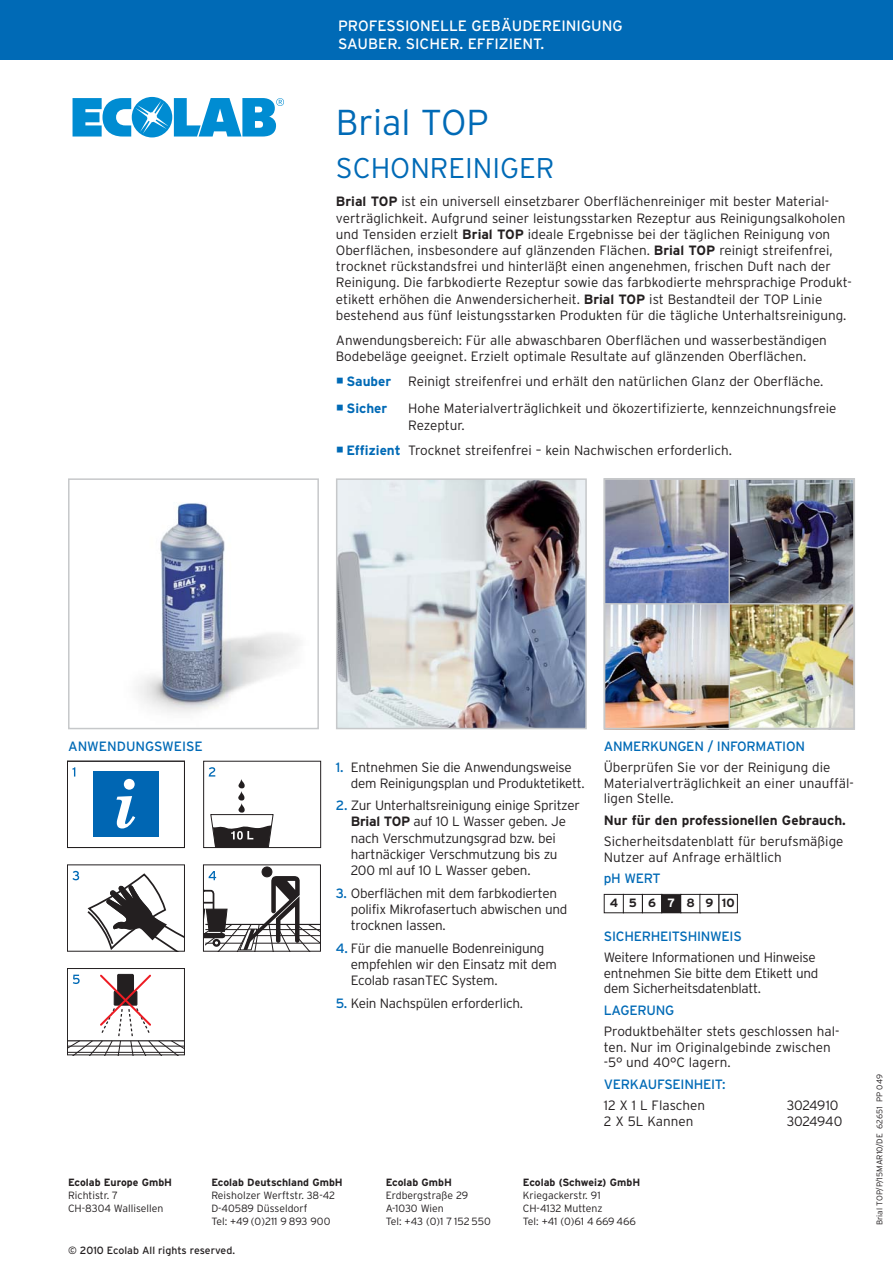
<style>
.page{position:relative;width:893px;height:1263px;background:#fff}
.page>*{position:absolute;margin:0;border:0;box-sizing:border-box;transform-origin:0 0}
.t1{font:300 36px "Interstate";color:#006ab6}
.t2{font:300 28.5px "Interstate";color:#006ab6}
.t3{font:15px/18px "Interstate";color:#fff}
.t4{font:300 13.5px/16.2px "Interstate";color:#231f20}
.t5{font:300 13.5px/16.2px "Interstate";letter-spacing:-.02em;color:#231f20}
.t6{font:13.5px "Interstate";letter-spacing:-.02em;color:#006ab6}
.t7{font:700 13.5px "Interstate";color:#231f20}
.t8{font:13.5px "Interstate";color:#006ab6}
.t9{font:700 13.5px "Interstate";color:#006ab6}
.t10{font:700 12px "Interstate";letter-spacing:.9em;color:#231f20}
.t11{font:300 10.5px/12.6px "Interstate";color:#231f20}
.t12{font:700 10.5px "Interstate";color:#231f20}
.t13{font:10.5px "Interstate";color:#231f20}
.t14{font:300 8.25px "Interstate";color:#231f20}
.s1{font-weight:700}
.s2{font-weight:700;color:#006ab6}
.s3{font-weight:400;color:#006ab6}
.s4{color:#fff}
</style>
<div class="page">
<div style="left:0;top:0;width:893px;height:60px;background:#006ab6"></div>
<svg style="left:73px;top:97px;width:211px;height:40px"></svg>
<img style="left:138px;top:503px;width:161px;height:210px">
<div style="left:68px;top:478px;width:251px;height:251px;border:2px solid #c6c8ca"></div>
<img style="left:339px;top:481px;width:245px;height:245px">
<div style="left:336px;top:478px;width:251px;height:251px;border:2px solid #c6c8ca"></div>
<div style="left:203px;top:761px;width:118px;height:87px;border:1px solid #231f20"></div>
<div style="left:93px;top:772px;width:66px;height:65px;background:#0066b3"></div>
<svg style="left:116px;top:779px;width:19px;height:49px"></svg>
<div style="left:67px;top:761px;width:118px;height:87px;border:1px solid #231f20"></div>
<svg style="left:86px;top:873px;width:99px;height:79px"></svg>
<div style="left:67px;top:864px;width:118px;height:87px;border:1px solid #231f20"></div>
<div style="left:262px;top:867px;width:10px;height:10px;background:#231f20;border-radius:50%"></div>
<div style="left:67px;top:968px;width:118px;height:87px;border:1px solid #231f20"></div>
<svg style="left:72px;top:767px;width:3px;height:9px"></svg>
<svg style="left:72px;top:871px;width:7px;height:9px"></svg>
<svg style="left:67px;top:973px;width:118px;height:82px"></svg>
<svg style="left:203px;top:871px;width:118px;height:80px"></svg>
<svg style="left:209px;top:767px;width:65px;height:81px"></svg>
<div style="left:604px;top:894px;width:20px;height:19px;border:1px solid #231f20"></div>
<div style="left:623px;top:894px;width:20px;height:19px;border:1px solid #231f20"></div>
<div style="left:642px;top:894px;width:20px;height:19px;border:1px solid #231f20"></div>
<div style="left:662px;top:895px;width:18px;height:17px;background:#231f20"></div>
<div style="left:661px;top:894px;width:20px;height:19px;border:1px solid #231f20"></div>
<div style="left:680px;top:894px;width:21px;height:19px;border:1px solid #231f20"></div>
<div style="left:699px;top:894px;width:20px;height:19px;border:1px solid #231f20"></div>
<div style="left:719px;top:894px;width:19px;height:19px;border:1px solid #231f20"></div>
<img style="left:607px;top:481px;width:120px;height:121px">
<div style="left:604px;top:478px;width:125px;height:126px;border:1px solid #c6c8ca"></div>
<img style="left:731px;top:481px;width:121px;height:121px">
<div style="left:729px;top:478px;width:126px;height:126px;border:1px solid #c6c8ca"></div>
<img style="left:607px;top:606px;width:120px;height:120px">
<div style="left:604px;top:604px;width:125px;height:125px;border:1px solid #c6c8ca"></div>
<img style="left:731px;top:606px;width:121px;height:120px">
<div style="left:729px;top:604px;width:126px;height:125px;border:1px solid #c6c8ca"></div>
<div style="left:604px;top:478px;width:251px;height:251px;border:2px solid #c6c8ca"></div>
<p class="t3" style="left:338px;top:18px;width:286px">PROFESSIONELLE GEBÄUDEREINIGUNG<br>SAUBER. SICHER. EFFIZIENT.</p>
<h1 class="t1" style="left:336px;top:109px;width:154px">Brial TOP</h1>
<h2 class="t2" style="left:336px;top:157px;width:220px">SCHONREINIGER</h2>
<p class="t4" style="left:336px;top:195px;width:517px"><span class="s1">Brial TOP</span> ist ein universell einsetzbarer Oberflächenreiniger mit bester Material&shy;verträglichkeit. Aufgrund seiner leistungsstarken Rezeptur aus Reinigungsalkoholen und Tensiden erzielt <span class="s1">Brial TOP</span> ideale Ergebnisse bei der täglichen Reinigung von Oberflächen, insbesondere auf glänzenden Flächen. <span class="s1">Brial TOP</span> reinigt streifenfrei, trocknet rückstandsfrei und hinterläßt einen angenehmen, frischen Duft nach der Reinigung. Die farbkodierte Rezeptur sowie das farbkodierte mehrsprachige Produkt&shy;etikett erhöhen die Anwendersicherheit. <span class="s1">Brial TOP</span> ist Bestandteil der TOP Linie bestehend aus fünf leistungsstarken Produkten für die tägliche Unterhaltsreinigung.</p>
<p class="t4" style="left:336px;top:333px;width:493px">Anwendungsbereich: Für alle abwaschbaren Oberflächen und wasserbeständigen<br>Bodebeläge geeignet. Erzielt optimale Resultate auf glänzenden Oberflächen.</p>
<p class="t9" style="left:346px;top:376px;width:46px">Sauber</p>
<p class="t4" style="left:408px;top:374px;width:417px">Reinigt streifenfrei und erhält den natürlichen Glanz der Oberfläche.</p>
<p class="t9" style="left:346px;top:403px;width:42px">Sicher</p>
<p class="t4" style="left:408px;top:400px;width:430px;line-height:17.2px">Hohe Materialverträglichkeit und ökozertifizierte, kennzeichnungsfreie<br>Rezeptur.</p>
<p class="t4" style="left:346px;top:444px;width:387px"><span class="s2">Effizient</span> Trocknet streifenfrei – kein Nachwischen erforderlich.</p>
<p class="t8" style="left:68px;top:741px;width:136px">ANWENDUNGSWEISE</p>
<p class="t5" style="left:351px;top:760px;width:235px;text-indent:-15px"><span class="s3">1.</span> Entnehmen Sie die Anwendungsweise dem Reinigungsplan und Produktetikett.</p>
<p class="t5" style="left:351px;top:798px;width:231px;text-indent:-15px"><span class="s3">2.</span> Zur Unterhaltsreinigung einige Spritzer <span class="s1">Brial TOP</span> auf 10 L Wasser geben. Je nach Verschmutzungsgrad bzw. bei hartnäckiger Verschmutzung bis zu 200 ml auf 10 L Wasser geben.</p>
<p class="t5" style="left:351px;top:886px;width:218px;text-indent:-15px"><span class="s3">3.</span> Oberflächen mit dem farbkodierten polifix Mikrofasertuch abwischen und trocknen lassen.</p>
<p class="t5" style="left:351px;top:941px;width:208px;text-indent:-15px"><span class="s3">4.</span> Für die manuelle Bodenreinigung empfehlen wir den Einsatz mit dem<br>Ecolab rasanTEC System.</p>
<p class="t5" style="left:336px;top:996px;width:189px"><span class="s3">5.</span> Kein Nachspülen erforderlich.</p>
<p class="t6" style="left:604px;top:741px;width:203px">ANMERKUNGEN / INFORMATION</p>
<p class="t4" style="left:604px;top:761px;width:252px;line-height:15.3px">Überprüfen Sie vor der Reinigung die<br>Materialverträglichkeit an einer unauffäl&shy;ligen Stelle.</p>
<p class="t7" style="left:604px;top:815px;width:244px">Nur für den professionellen Gebrauch.</p>
<p class="t4" style="left:604px;top:835px;width:241px;line-height:15.3px">Sicherheitsdatenblatt für berufsmäßige<br>Nutzer auf Anfrage erhältlich</p>
<p class="t6" style="left:604px;top:873px;width:58px">pH WERT</p>
<p class="t10" style="left:610px;top:898px;width:126px">456<span class="s4">7</span>8910</p>
<p class="t6" style="left:604px;top:931px;width:139px">SICHERHEITSHINWEIS</p>
<p class="t5" style="left:604px;top:951px;width:216px;line-height:15.3px">Weitere Informationen und Hinweise entnehmen Sie bitte dem Etikett und dem Sicherheitsdatenblatt.</p>
<p class="t6" style="left:604px;top:1005px;width:72px">LAGERUNG</p>
<p class="t4" style="left:604px;top:1025px;width:237px;line-height:15.3px">Produktbehälter stets geschlossen hal&shy;ten. Nur im Originalgebinde zwischen -5° und 40°C lagern.</p>
<p class="t6" style="left:604px;top:1079px;width:123px">VERKAUFSEINHEIT:</p>
<p class="t4" style="left:604px;top:1098px;width:103px">12 X 1 L Flaschen</p>
<p class="t4" style="left:787px;top:1098px;width:53px">3024910</p>
<p class="t4" style="left:604px;top:1114px;width:91px">2 X 5L Kannen</p>
<p class="t5" style="left:787px;top:1114px;width:57px">3024940</p>
<p class="t12" style="left:68px;top:1179px;width:106px">Ecolab Europe GmbH</p>
<p class="t11" style="left:68px;top:1190px;width:97px">Richtistr. 7<br>CH-8304 Wallisellen</p>
<p class="t12" style="left:211px;top:1179px;width:133px">Ecolab Deutschland GmbH</p>
<p class="t11" style="left:211px;top:1190px;width:125px">Reisholzer Werftstr. 38-42<br>D-40589 Düsseldorf</p>
<p class="t11" style="left:211px;top:1216px;width:121px">Tel: +49 (0)211 9 893 900</p>
<p class="t12" style="left:386px;top:1179px;width:68px">Ecolab GmbH</p>
<p class="t11" style="left:386px;top:1190px;width:84px">Erdbergstraße 29<br>A-1030 Wien</p>
<p class="t11" style="left:386px;top:1216px;width:107px">Tel: +43 (0)1 7 152 550</p>
<p class="t12" style="left:523px;top:1179px;width:119px">Ecolab (Schweiz) GmbH</p>
<p class="t11" style="left:523px;top:1190px;width:81px">Kriegackerstr. 91<br>CH-4132 Muttenz</p>
<p class="t11" style="left:523px;top:1216px;width:115px">Tel: +41 (0)61 4 669 466</p>
<p class="t13" style="left:68px;top:1247px;width:168px">© 2010 Ecolab All rights reserved.</p>
<p class="t14" style="left:876px;top:1225px;width:153px;rotate:-90deg">Brial TOP/P/15MAR10/DE 62651 PP 049</p>
</div>
